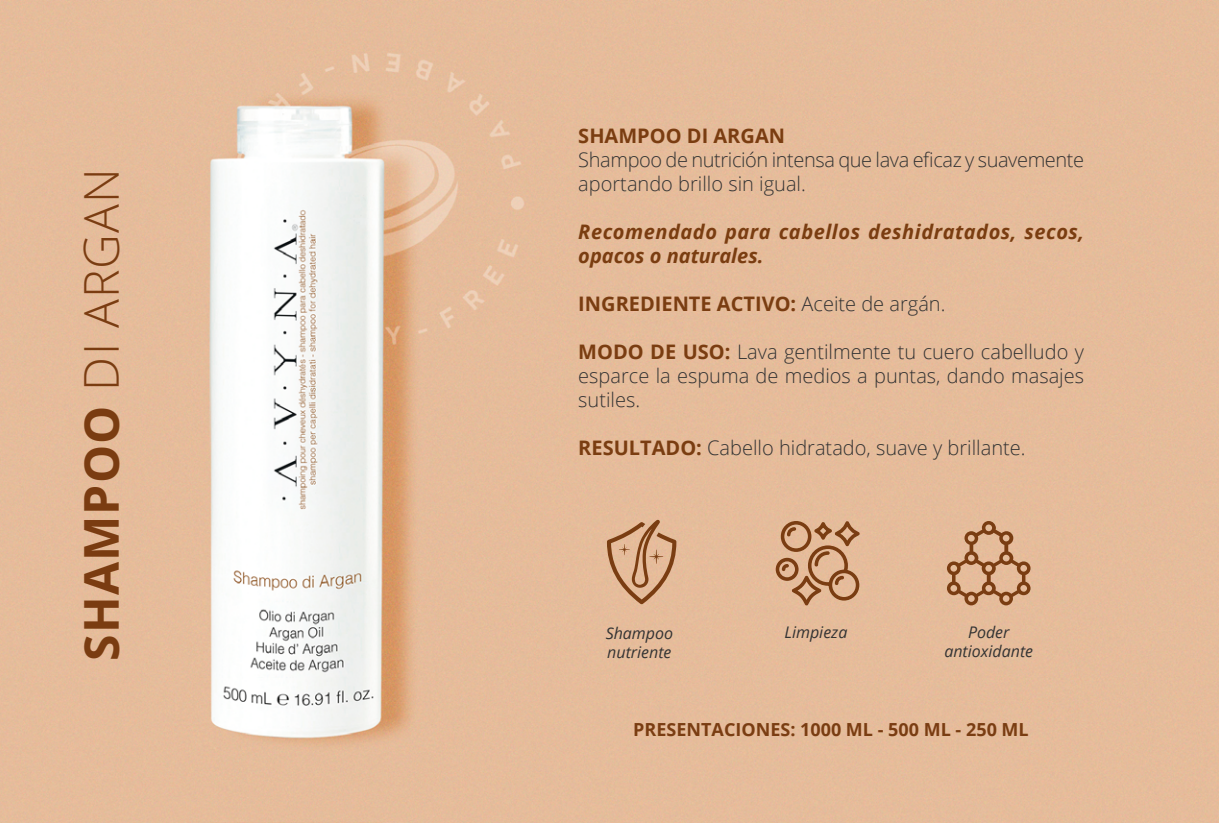
<style>
.page{position:relative;width:1219px;height:823px;background:#fff}
.page>*{position:absolute;margin:0;border:0;box-sizing:border-box;transform-origin:0 0}
.t1{font:700 48px "Open Sans";letter-spacing:.025em;color:#7a3c11}
.t2{font:300 20px/24px "Open Sans";color:#333;text-align:justify}
.t3{font:300 20px/24px "Open Sans";letter-spacing:-.02em;color:#333}
.t4{font:italic 700 20px/24px "Open Sans";letter-spacing:.025em;color:#7a3d11}
.t5{font:700 20px "Open Sans";color:#7a3d11}
.t6{font:700 18px "Open Sans";color:#7a3d12}
.t7{font:italic 16px/19.2px "Open Sans";color:#333;text-align:center}
.s1{font-weight:300}
.s2{font-weight:300;color:#333}
.s3{font-weight:700;color:#7a3d11}
</style>
<div class="page">
<img style="left:0;top:0;width:1219px;height:822px">
<svg style="left:947px;top:520px;width:83px;height:85px;background:#c99a77"></svg>
<svg style="left:775px;top:519px;width:86px;height:87px;background:#c99a77"></svg>
<svg style="left:607px;top:519px;width:69px;height:85px;background:#cd9f7b"></svg>
<h1 class="t1" style="left:68px;top:660px;width:494px;rotate:-90deg">SHAMPOO <span class="s1">DI ARGAN</span></h1>
<p class="t5" style="left:578px;top:121px;width:208px">SHAMPOO DI ARGAN</p>
<p class="t3" style="left:578px;top:147px;width:507px">Shampoo de nutrición intensa que lava eficaz y suavemente aportando brillo sin igual.</p>
<p class="t4" style="left:578px;top:219px;width:507px">Recomendado para cabellos deshidratados, secos, opacos o naturales.</p>
<p class="t5" style="left:578px;top:289px;width:369px">INGREDIENTE ACTIVO: <span class="s2">Aceite de argán.</span></p>
<p class="t2" style="left:578px;top:339px;width:507px"><span class="s3">MODO DE USO:</span> Lava gentilmente tu cuero cabelludo y esparce la espuma de medios a puntas, dando masajes sutiles.</p>
<p class="t2" style="left:578px;top:435px;width:449px"><span class="s3">RESULTADO:</span> Cabello hidratado, suave y brillante.</p>
<p class="t7" style="left:606px;top:623px;width:69px;text-align:left">Shampoo nutriente</p>
<p class="t7" style="left:784px;top:621px;width:64px">Limpieza</p>
<p class="t7" style="left:944px;top:621px;width:90px">Poder antioxidante</p>
<p class="t6" style="left:633px;top:716px;width:397px">PRESENTACIONES: 1000 ML - 500 ML - 250 ML</p>
</div>
